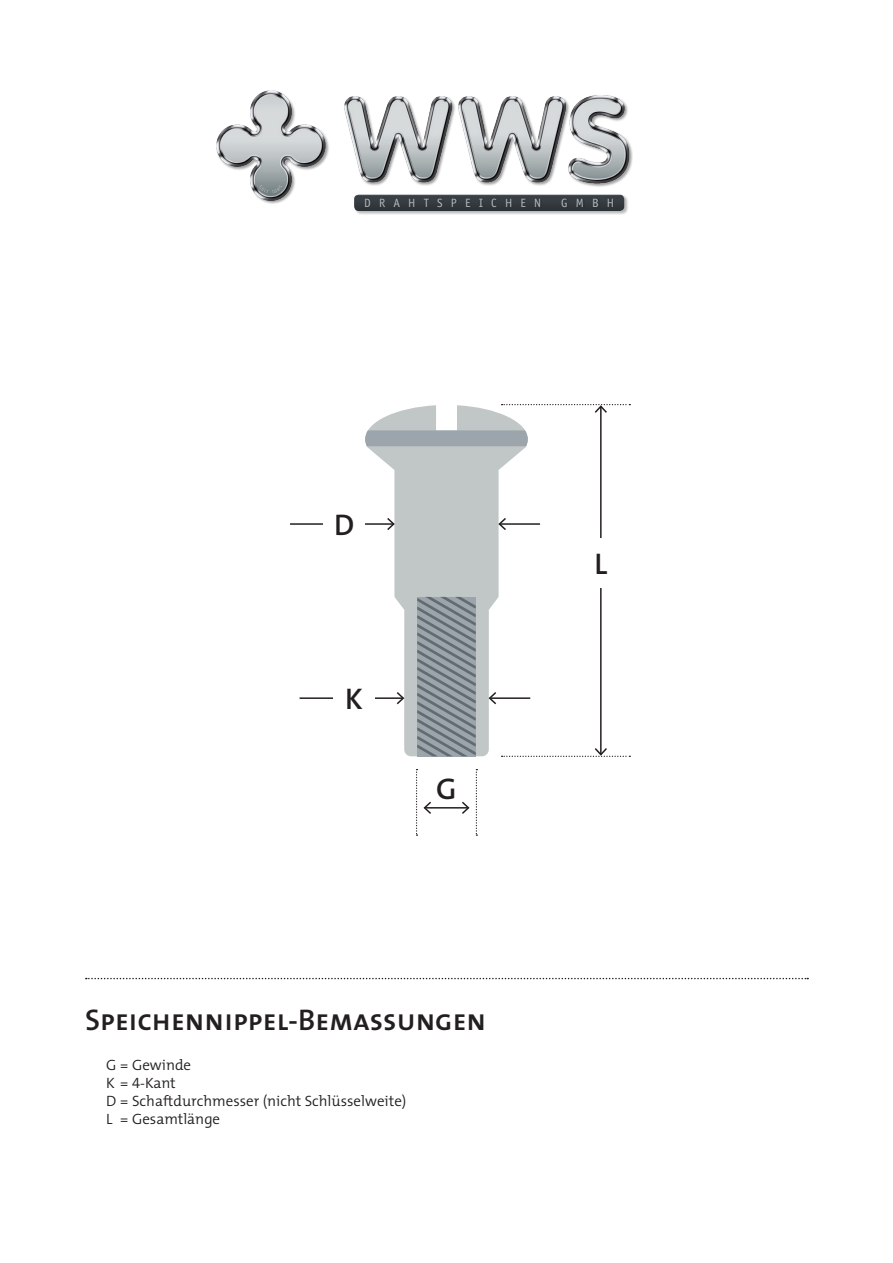
<style>
.page{position:relative;width:893px;height:1263px;background:#fff}
.page>*{position:absolute;margin:0;border:0;box-sizing:border-box;transform-origin:0 0}
.t1{font:30px "The Mix Semi Bold Caps";color:#231f20}
.t2{font:600 30px "The Mix";color:#231f20}
.t3{font:300 15px/18px "The Mix";color:#231f20}
.t4{font:12px "Officina Sans Std";letter-spacing:.68em;color:#b3bbbc}
.s1{font-family:"The Mix Semi Light Caps";font-weight:400}
</style>
<div class="page">
<svg style="left:86px;top:978px;width:722px;height:1px"></svg>
<hr style="left:600px;top:406px;width:2px;height:348px;background:#231f20">
<svg style="left:502px;top:746px;width:128px;height:11px"></svg>
<svg style="left:502px;top:404px;width:128px;height:10px"></svg>
<div style="left:592px;top:538px;width:17px;height:49px;background:#fff"></div>
<img style="left:344px;top:95px;width:289px;height:92px">
<div style="left:354px;top:194px;width:275px;height:22px;background:#0e1212;opacity:.3"></div>
<svg style="left:354px;top:195px;width:270px;height:16px;background:#353b40"></svg>
<div style="left:366px;top:198px;width:248px;height:10px;background:#33393d"></div>
<img style="left:216px;top:90px;width:113px;height:114px">
<svg style="left:367px;top:405px;width:161px;height:351px;fill:#c1c6c7"></svg>
<svg style="left:417px;top:597px;width:59px;height:159px;background:#869096"></svg>
<svg style="left:365px;top:430px;width:163px;height:16px;background:#9da6ac"></svg>
<hr style="left:425px;top:807px;width:43px;height:1px;background:#231f20">
<svg style="left:460px;top:769px;width:17px;height:67px"></svg>
<svg style="left:416px;top:769px;width:17px;height:67px"></svg>
<hr style="left:290px;top:523px;width:104px;height:2px;background:#231f20">
<svg style="left:386px;top:516px;width:10px;height:16px"></svg>
<hr style="left:300px;top:697px;width:103px;height:2px;background:#231f20">
<svg style="left:395px;top:690px;width:10px;height:16px"></svg>
<hr style="left:499px;top:523px;width:41px;height:2px;background:#231f20">
<svg style="left:497px;top:516px;width:11px;height:16px"></svg>
<hr style="left:490px;top:697px;width:40px;height:2px;background:#231f20">
<svg style="left:487px;top:690px;width:11px;height:16px"></svg>
<div style="left:323px;top:502px;width:42px;height:43px;background:#fff"></div>
<div style="left:333px;top:677px;width:42px;height:42px;background:#fff"></div>
<p class="t4" style="left:364px;top:196px;width:179px">DRAHTSPEICHEN</p>
<p class="t4" style="left:561px;top:196px;width:55px">GMBH</p>
<h1 class="t2" style="left:334px;top:500px;width:22px">D</h1>
<h1 class="t2" style="left:595px;top:538px;width:14px">L</h1>
<h1 class="t2" style="left:345px;top:674px;width:19px">K</h1>
<h1 class="t2" style="left:436px;top:764px;width:22px">G</h1>
<h1 class="t1" style="left:85px;top:995px;width:403px">Speichennippel-Bemassungen</h1>
<p class="t3" style="left:106px;top:1055px;width:302px">G = Gewinde<br>K = <span class="s1">4</span>-Kant<br>D = Schaftdurchmesser (nicht Schlüsselweite)<br>L = Gesamtlänge</p>
</div>
